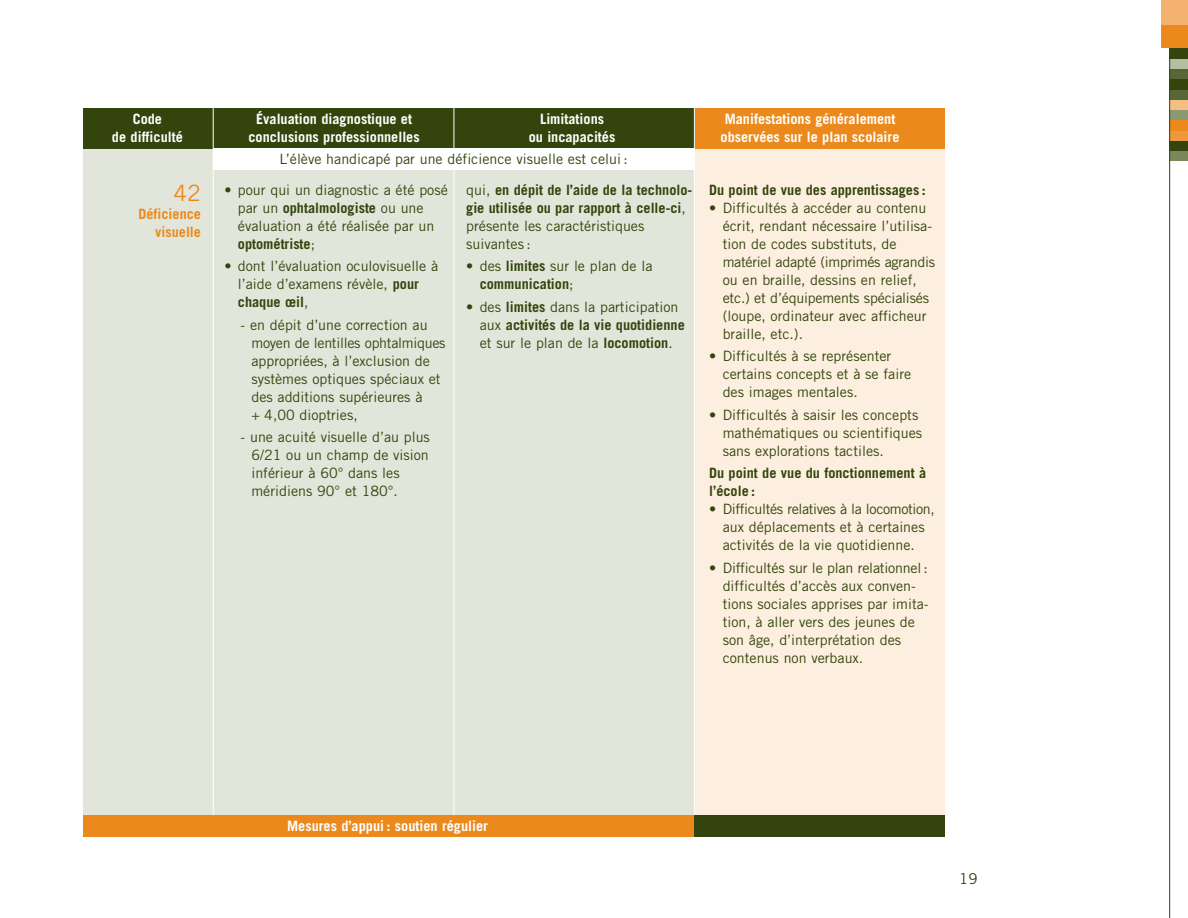
<style>
.page{position:relative;width:1188px;height:918px;background:#fff}
.page>*{position:absolute;margin:0;border:0;box-sizing:border-box;transform-origin:0 0}
.t1{font:22.5px "Trade Gothic";color:#ec891c}
.t2{font:15px "Trade Gothic";color:#33450d}
.t3{font:14.25px/18px "Trade Gothic";color:#33450d}
.t4{font:700 14.25px/18px "Trade Gothic";color:#33450d}
.t5{font:700 14.25px/18px "Trade Gothic";color:#fff;text-align:center}
.t6{font:700 14.25px/18px "Trade Gothic";color:#ec891c;text-align:right}
.s1{font-weight:700}
.s2{font-weight:400}
</style>
<div class="page">
<div style="left:1170px;top:151px;width:18px;height:10px;background:#7a885c"></div>
<div style="left:1170px;top:140px;width:18px;height:11px;background:#33450d"></div>
<div style="left:1170px;top:130px;width:18px;height:10px;background:#ee973b"></div>
<div style="left:1170px;top:120px;width:18px;height:10px;background:#ec891c"></div>
<div style="left:1170px;top:110px;width:18px;height:10px;background:#8c9871"></div>
<div style="left:1170px;top:99px;width:18px;height:11px;background:#f6be85"></div>
<div style="left:1170px;top:89px;width:18px;height:10px;background:#576736"></div>
<div style="left:1170px;top:79px;width:18px;height:10px;background:#33450d"></div>
<div style="left:1170px;top:69px;width:18px;height:10px;background:#576736"></div>
<div style="left:1170px;top:58px;width:18px;height:11px;background:#b5bea2"></div>
<div style="left:1170px;top:48px;width:18px;height:10px;background:#33450d"></div>
<div style="left:1161px;top:25px;width:27px;height:23px;background:#ec891c"></div>
<div style="left:1161px;top:0;width:27px;height:25px;background:#f4b271"></div>
<hr style="left:1169px;top:48px;width:1px;height:870px;background:#33450d">
<div style="left:83px;top:108px;width:855px;height:729px;background:#e2e6da"></div>
<div style="left:695px;top:108px;width:250px;height:729px;background:#fdefe0"></div>
<div style="left:83px;top:108px;width:855px;height:40px;background:#33450d"></div>
<div style="left:695px;top:108px;width:250px;height:40px;background:#ec891c"></div>
<hr style="left:213px;top:108px;width:1px;height:729px;background:#fff">
<hr style="left:454px;top:108px;width:1px;height:729px;background:#fff">
<hr style="left:694px;top:108px;width:1px;height:729px;background:#fff">
<div style="left:83px;top:816px;width:862px;height:21px;background:#ec891c"></div>
<div style="left:694px;top:816px;width:251px;height:21px;background:#33450d"></div>
<div style="left:213px;top:149px;width:481px;height:21px;background:#fff"></div>
<p class="t5" style="left:112px;top:111px;width:72px">Code<br>de difficulté</p>
<p class="t5" style="left:248px;top:111px;width:173px">Évaluation diagnostique et conclusions professionnelles</p>
<p class="t5" style="left:529px;top:111px;width:88px">Limitations<br>ou incapacités</p>
<p class="t5" style="left:721px;top:111px;width:180px;text-align:left">Manifestations généralement observées sur le plan scolaire</p>
<h1 class="t1" style="left:174px;top:184px;width:29px">42</h1>
<p class="t6" style="left:139px;top:206px;width:64px">Déficience visuelle</p>
<p class="t3" style="left:280px;top:151px;width:350px">L’élève handicapé par une déficience visuelle est celui :</p>
<p class="t3" style="left:238px;top:182px;width:211px;text-indent:-14px">• pour qui un diagnostic a été posé par un <span class="s1">ophtalmologiste</span> ou une évaluation a été réalisée par un <span class="s1">optométriste</span>;</p>
<p class="t3" style="left:238px;top:258px;width:202px;text-indent:-14px">• dont l’évaluation oculovisuelle à l’aide d’examens révèle, <span class="s1">pour chaque œil</span>,</p>
<p class="t3" style="left:251px;top:317px;width:196px;text-indent:-11px">- en dépit d’une correction au moyen de lentilles ophtalmiques appropriées, à l’exclusion de systèmes optiques spéciaux et des additions supérieures à<br>+ 4,00 dioptries,</p>
<p class="t3" style="left:251px;top:429px;width:180px;text-indent:-11px">- une acuité visuelle d’au plus<br>6/21 ou un champ de vision inférieur à 60° dans les méridiens 90° et 180°.</p>
<p class="t4" style="left:466px;top:182px;width:228px"><span class="s2">qui,</span> en dépit de l’aide de la technolo&shy;gie utilisée ou par rapport à celle-ci<span class="s2">, présente les caractéristiques suivantes :</span></p>
<p class="t4" style="left:480px;top:258px;width:174px;text-indent:-13px"><span class="s2">• des</span> limites <span class="s2">sur le plan de la </span>communication<span class="s2">;</span></p>
<p class="t4" style="left:480px;top:299px;width:207px;text-indent:-13px"><span class="s2">• des</span> limites <span class="s2">dans la participation aux</span> activités de la vie quotidienne <span class="s2">et sur le plan de la</span> locomotion<span class="s2">.</span></p>
<p class="t4" style="left:709px;top:182px;width:218px">Du point de vue des apprentissages :</p>
<p class="t3" style="left:723px;top:200px;width:214px;text-indent:-14px">• Difficultés à accéder au contenu écrit, rendant nécessaire l’utilisa&shy;tion de codes substituts, de matériel adapté (imprimés agrandis ou en braille, dessins en relief, etc.) et d’équipements spécialisés (loupe, ordinateur avec afficheur braille, etc.).</p>
<p class="t3" style="left:723px;top:348px;width:190px;text-indent:-14px">• Difficultés à se représenter certains concepts et à se faire des images mentales.</p>
<p class="t3" style="left:723px;top:407px;width:201px;text-indent:-14px">• Difficultés à saisir les concepts mathématiques ou scientifiques sans explorations tactiles.</p>
<p class="t4" style="left:709px;top:465px;width:218px">Du point de vue du fonctionnement à l’école :</p>
<p class="t3" style="left:709px;top:501px;width:227px;text-align:center">• Difficultés relatives à la locomotion, aux déplacements et à certaines activités de la vie quotidienne.</p>
<p class="t3" style="left:723px;top:560px;width:207px;text-indent:-14px">• Difficultés sur le plan relationnel : difficultés d’accès aux conven&shy;tions sociales apprises par imita&shy;tion, à aller vers des jeunes de son âge, d’interprétation des contenus non verbaux.</p>
<p class="t5" style="left:287px;top:818px;width:202px">Mesures d’appui : soutien régulier</p>
<p class="t2" style="left:959px;top:873px;width:20px">19</p>
</div>
